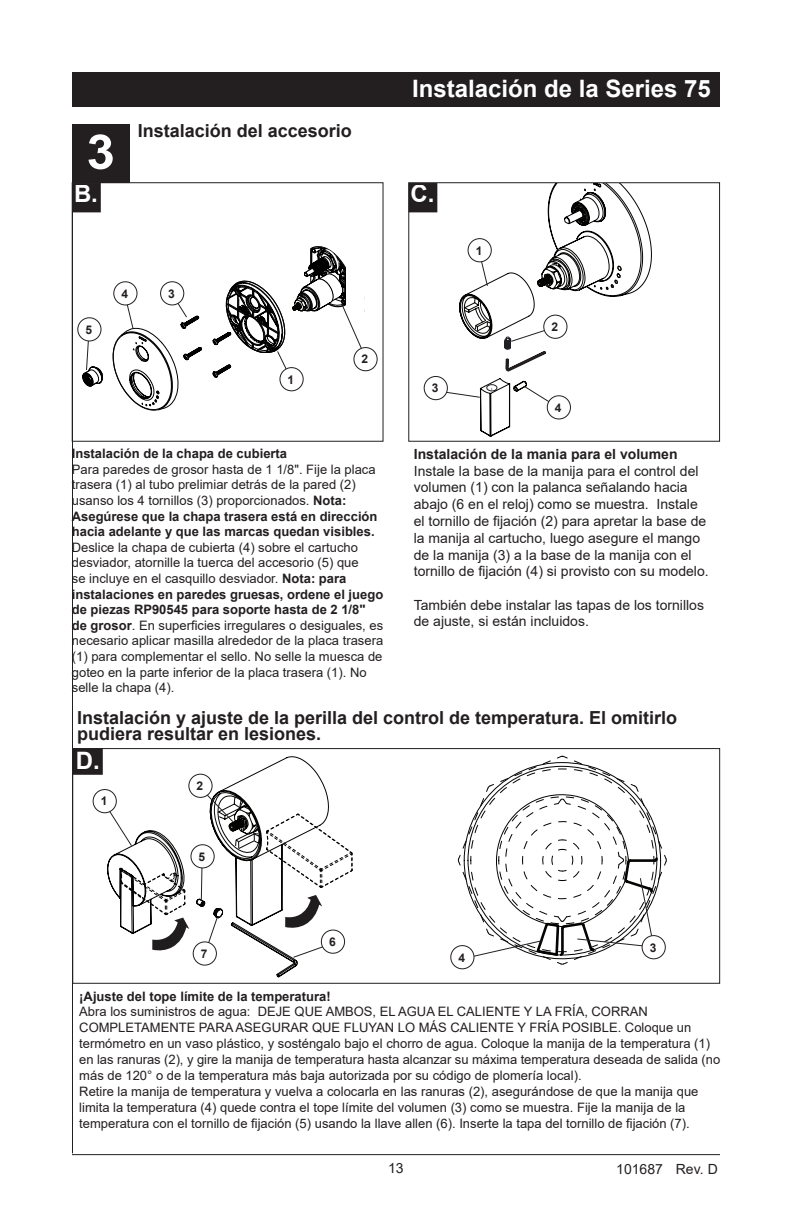
<style>
.page{position:relative;width:792px;height:1224px;background:#fff}
.page>*{position:absolute;margin:0;border:0;box-sizing:border-box;transform-origin:0 0}
.t1{font:700 48px "Arial";color:#fff;scale:1.06 1}
.t2{font:700 24px "Arial";color:#fff}
.t3{font:700 18px/16px "Arial";color:#231f20}
.t4{font:14px/16.8px "Arial";color:#231f20}
.t5{font:700 14px "Arial";color:#231f20}
.t6{font:13px/15.6px "Arial";color:#231f20}
.t7{font:700 13px "Arial";color:#231f20}
.t8{font:700 12px "Arial";color:#231f20}
.s1{font-weight:700}
</style>
<div class="page">
<hr style="left:72px;top:1154px;width:648px;height:1px;background:#231f20">
<div style="left:72px;top:182px;width:311px;height:260px;border:1px solid #231f20"></div>
<div style="left:72px;top:124px;width:57px;height:59px;background:#231f20"></div>
<hr style="left:72px;top:124px;width:1px;height:1029px;background:#231f20">
<div style="left:72px;top:72px;width:648px;height:35px;background:#231f20"></div>
<div style="left:72px;top:748px;width:648px;height:236px;border:1px solid #231f20"></div>
<div style="left:73px;top:749px;width:29px;height:25px;background:#231f20"></div>
<div style="left:72px;top:748px;width:31px;height:27px;border:2px solid #231f20"></div>
<div style="left:73px;top:184px;width:27px;height:27px;background:#231f20"></div>
<div style="left:72px;top:183px;width:29px;height:29px;border:2px solid #231f20"></div>
<div style="left:408px;top:182px;width:312px;height:260px;border:1px solid #231f20"></div>
<div style="left:410px;top:184px;width:26px;height:27px;background:#231f20"></div>
<div style="left:409px;top:183px;width:28px;height:29px;border:2px solid #231f20"></div>
<div style="left:353px;top:347px;width:25px;height:24px;border:1px solid #231f20;border-radius:50%"></div>
<svg style="left:83px;top:198px;width:286px;height:213px"></svg>
<svg style="left:78px;top:318px;width:23px;height:23px"></svg>
<div style="left:77px;top:317px;width:25px;height:24px;border:1px solid #231f20;border-radius:50%"></div>
<div style="left:83px;top:323px;width:12px;height:13px;background:#fff"></div>
<svg style="left:437px;top:183px;width:214px;height:253px"></svg>
<svg style="left:424px;top:376px;width:23px;height:24px"></svg>
<div style="left:424px;top:376px;width:24px;height:24px;border:1px solid #231f20;border-radius:50%"></div>
<div style="left:430px;top:382px;width:12px;height:13px;background:#fff"></div>
<svg style="left:93px;top:790px;width:23px;height:23px"></svg>
<div style="left:93px;top:789px;width:24px;height:24px;border:1px solid #231f20;border-radius:50%"></div>
<div style="left:99px;top:795px;width:12px;height:13px;background:#fff"></div>
<svg style="left:451px;top:946px;width:23px;height:23px"></svg>
<div style="left:450px;top:945px;width:25px;height:24px;border:1px solid #231f20;border-radius:50%"></div>
<div style="left:456px;top:951px;width:12px;height:13px;background:#fff"></div>
<svg style="left:458px;top:756px;width:209px;height:209px"></svg>
<div style="left:642px;top:936px;width:23px;height:23px;background:#fff;border-radius:50%"></div>
<div style="left:642px;top:935px;width:24px;height:24px;border:1px solid #231f20;border-radius:50%"></div>
<svg style="left:103px;top:756px;width:250px;height:221px"></svg>
<svg style="left:321px;top:930px;width:24px;height:23px"></svg>
<div style="left:321px;top:930px;width:24px;height:24px;border:1px solid #231f20;border-radius:50%"></div>
<div style="left:327px;top:935px;width:12px;height:14px;background:#fff"></div>
<h1 class="t1" style="left:87px;top:118px;width:28px">3</h1>
<h2 class="t2" style="left:74px;top:177px;width:25px">B.</h2>
<h3 class="t3" style="left:138px;top:123px;width:216px">Instalación del accesorio</h3>
<p class="t8" style="left:85px;top:321px;width:8px">5</p>
<p class="t8" style="left:121px;top:285px;width:8px">4</p>
<p class="t8" style="left:168px;top:285px;width:8px">3</p>
<p class="t8" style="left:288px;top:371px;width:8px">1</p>
<p class="t8" style="left:362px;top:351px;width:8px">2</p>
<p class="t7" style="left:72px;top:444px;width:217px">Instalación de la chapa de cubierta</p>
<p class="t6" style="left:72px;top:461px;width:307px">Para paredes de grosor hasta de 1 1/8". Fije la placa trasera (1) al tubo prelimiar detrás de la pared (2) usanso los 4 tornillos (3) proporcionados. <span class="s1">Nota:<br>Asegúrese que la chapa trasera está en dirección hacia adelante y que las marcas quedan visibles.</span></p>
<p class="t6" style="left:72px;top:539px;width:313px">Deslice la chapa de cubierta (4) sobre el cartucho desviador, atornille la tuerca del accesorio (5) que<br>se incluye en el casquillo desviador. <span class="s1">Nota: para instalaciones en paredes gruesas, ordene el juego de piezas RP90545 para soporte hasta de 2 1/8" de grosor</span>. En superficies irregulares o desiguales, es necesario aplicar masilla alrededor de la placa trasera (1) para complementar el sello. No selle la muesca de goteo en la parte inferior de la placa trasera (1). No selle la chapa (4).</p>
<h2 class="t2" style="left:412px;top:72px;width:300px">Instalación de la Series 75</h2>
<h2 class="t2" style="left:411px;top:177px;width:26px">C.</h2>
<p class="t8" style="left:476px;top:242px;width:8px">1</p>
<p class="t8" style="left:432px;top:380px;width:8px">3</p>
<p class="t8" style="left:551px;top:318px;width:8px">2</p>
<p class="t8" style="left:555px;top:399px;width:8px">4</p>
<p class="t5" style="left:414px;top:444px;width:265px">Instalación de la mania para el volumen</p>
<p class="t4" style="left:414px;top:462px;width:296px">Instale la base de la manija para el control del volumen (1) con la palanca señalando hacia abajo (6 en el reloj) como se muestra. Instale el tornillo de fijación (2) para apretar la base de la manija al cartucho, luego asegure el mango de la manija (3) a la base de la manija con el tornillo de fijación (4) si provisto con su modelo.</p>
<p class="t4" style="left:414px;top:597px;width:292px;line-height:16px">También debe instalar las tapas de los tornillos de ajuste, si están incluidos.</p>
<h3 class="t3" style="left:77px;top:709px;width:602px">Instalación y ajuste de la perilla del control de temperatura. El omitirlo pudiera resultar en lesiones.</h3>
<h2 class="t2" style="left:76px;top:743px;width:25px">D.</h2>
<p class="t8" style="left:101px;top:793px;width:8px">1</p>
<p class="t8" style="left:197px;top:777px;width:8px">2</p>
<p class="t8" style="left:199px;top:848px;width:8px">5</p>
<p class="t8" style="left:201px;top:945px;width:8px">7</p>
<p class="t8" style="left:329px;top:933px;width:8px">6</p>
<p class="t8" style="left:458px;top:949px;width:8px">4</p>
<p class="t8" style="left:650px;top:939px;width:8px">3</p>
<p class="t7" style="left:79px;top:987px;width:253px">¡Ajuste del tope límite de la temperatura!</p>
<p class="t6" style="left:79px;top:1004px;width:642px">Abra los suministros de agua: DEJE QUE AMBOS, EL AGUA EL CALIENTE Y LA FRÍA, CORRAN COMPLETAMENTE PARA ASEGURAR QUE FLUYAN LO MÁS CALIENTE Y FRÍA POSIBLE. Coloque un termómetro en un vaso plástico, y sosténgalo bajo el chorro de agua. Coloque la manija de la temperatura (1) en las ranuras (2), y gire la manija de temperatura hasta alcanzar su máxima temperatura deseada de salida (no más de 120° o de la temperatura más baja autorizada por su código de plomería local).<br>Retire la manija de temperatura y vuelva a colocarla en las ranuras (2), asegurándose de que la manija que limita la temperatura (4) quede contra el tope límite del volumen (3) como se muestra. Fije la manija de la temperatura con el tornillo de fijación (5) usando la llave allen (6). Inserte la tapa del tornillo de fijación (7).</p>
<p class="t4" style="left:388px;top:1160px;width:17px">13</p>
<p class="t4" style="left:616px;top:1161px;width:103px">101687 Rev. D</p>
</div>
